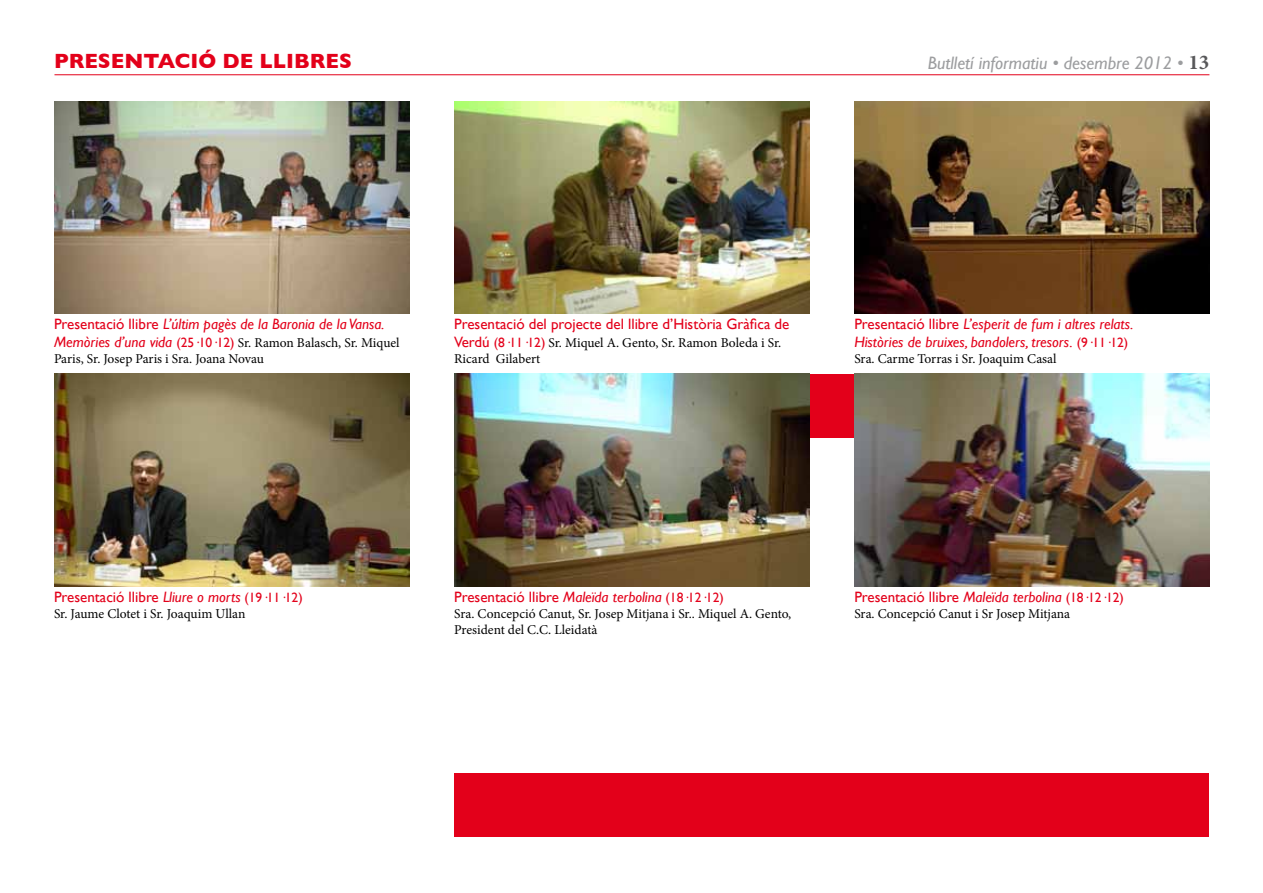
<style>
.page{position:relative;width:1263px;height:893px;background:#fff}
.page>*{position:absolute;margin:0;border:0;box-sizing:border-box;transform-origin:0 0}
.t1{font:700 21px "Gill Sans";color:#e3001a}
.t2{font:italic 18px "Gill Sans";color:#9c9d9f}
.t3{font:15px "Gill Sans";color:#e3001a}
.t4{font:italic 15px/18px "Gill Sans";color:#e3001a}
.t5{font:13.5px/16.2px "Minion Pro";letter-spacing:-.005em;color:#000}
.s1{font-family:"Minion Pro";font-weight:700;font-style:normal;font-size:21px;color:#58585a}
.s2{font-style:normal}
.s3{font-family:"Gill Sans";font-style:italic;font-size:15px;color:#e3001a}
.s4{font-family:"Gill Sans";color:#e3001a}
.s5{font-family:"Gill Sans";font-size:15px;color:#e3001a}
.s6{font-style:normal;font-size:13.5px}
.s7{font-style:italic}
.s8{font-size:13.5px}
</style>
<div class="page">
<div style="left:767px;top:374px;width:114px;height:64px;background:#e3001a"></div>
<hr style="left:54px;top:74px;width:1155px;height:1px;background:#e3001a">
<img style="left:54px;top:101px;width:355px;height:213px">
<img style="left:454px;top:101px;width:355px;height:213px">
<img style="left:854px;top:101px;width:356px;height:213px">
<img style="left:54px;top:374px;width:355px;height:212px">
<div style="left:454px;top:773px;width:755px;height:64px;background:#e3001a"></div>
<img style="left:454px;top:374px;width:355px;height:212px">
<img style="left:854px;top:374px;width:356px;height:212px">
<h1 class="t1" style="left:54px;top:49px;width:299px">PRESENTACIÓ DE LLIBRES</h1>
<h2 class="t2" style="left:928px;top:53px;width:283px">Butlletí informatiu • desembre 2012 • <span class="s1">13</span></h2>
<p class="t4" style="left:54px;top:315px;width:332px"><span class="s2">Presentació llibre</span> L’últim pagès de la Baronia de la Vansa.</p>
<p class="t5" style="left:54px;top:335px;width:347px"><span class="s3">Memòries d’una vida</span> <span class="s4">(25·10·12)</span> Sr. Ramon Balasch, Sr. Miquel<br>Paris, Sr. Josep Paris i Sra. Joana Novau</p>
<p class="t3" style="left:454px;top:315px;width:337px">Presentació del projecte del llibre d’Història Gràfica de</p>
<p class="t5" style="left:454px;top:335px;width:329px"><span class="s5">Verdú</span> <span class="s4">(8·11·12)</span> Sr. Miquel A. Gento, Sr. Ramon Boleda i Sr.<br>Ricard Gilabert</p>
<p class="t4" style="left:854px;top:315px;width:281px"><span class="s2">Presentació llibre</span> L’esperit de fum i altres relats.<br>Històries de bruixes, bandolers, tresors. <span class="s6">(9·11·12)</span></p>
<p class="t5" style="left:854px;top:351px;width:204px">Sra. Carme Torras i Sr. Joaquim Casal</p>
<p class="t3" style="left:54px;top:588px;width:250px">Presentació llibre <span class="s7">Lliure o morts</span> <span class="s8">(19·11·12)</span></p>
<p class="t5" style="left:54px;top:606px;width:193px">Sr. Jaume Clotet i Sr. Joaquim Ullan</p>
<p class="t3" style="left:454px;top:588px;width:271px">Presentació llibre <span class="s7">Maleïda terbolina</span> <span class="s8">(18·12·12)</span></p>
<p class="t5" style="left:454px;top:606px;width:339px">Sra. Concepció Canut, Sr. Josep Mitjana i Sr.. Miquel A. Gento,<br>President del C.C. Lleidatà</p>
<p class="t3" style="left:854px;top:588px;width:271px">Presentació llibre <span class="s7">Maleïda terbolina</span> <span class="s8">(18·12·12)</span></p>
<p class="t5" style="left:854px;top:606px;width:217px">Sra. Concepció Canut i Sr Josep Mitjana</p>
</div>
